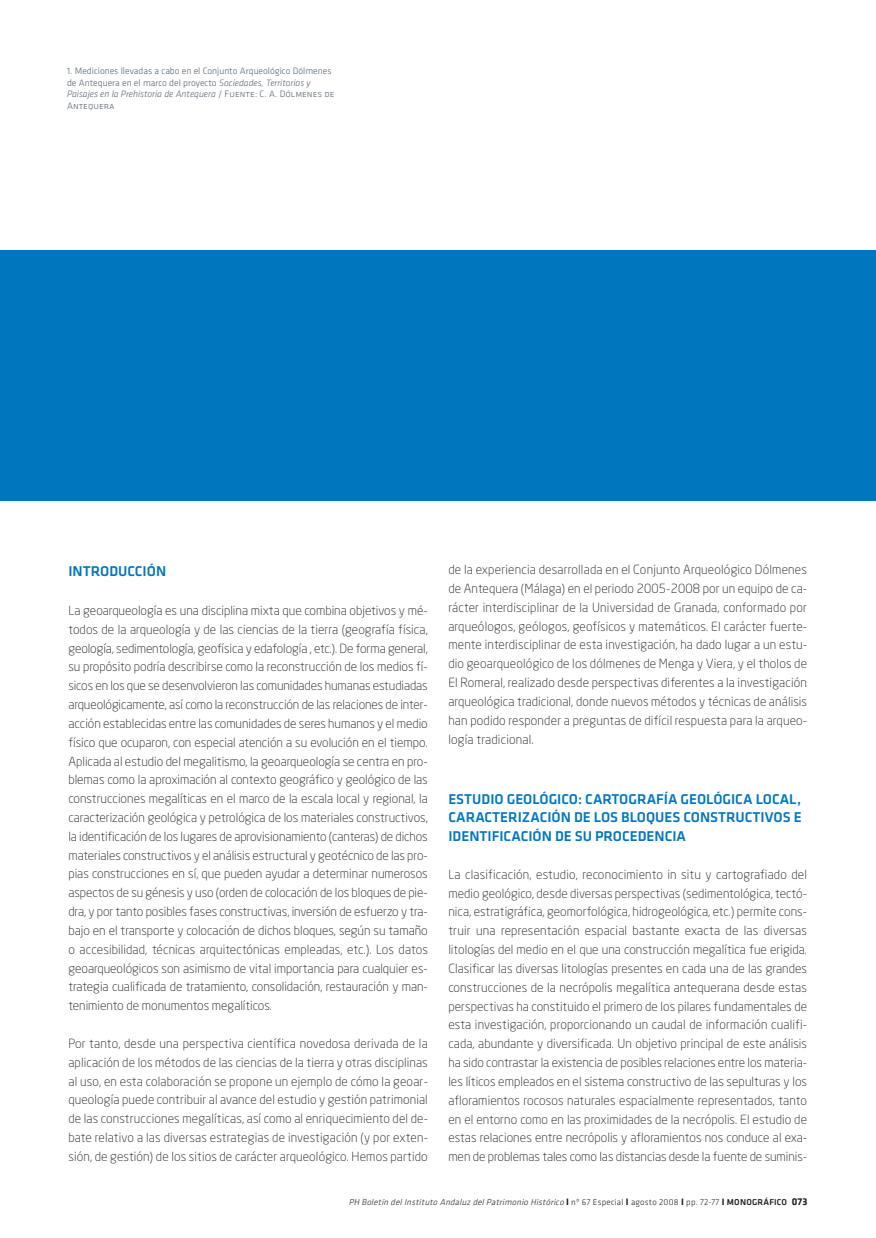
<style>
.page{position:relative;width:876px;height:1238px;background:#fff}
.page>*{position:absolute;margin:0;border:0;box-sizing:border-box;transform-origin:0 0}
.t1{font:500 14.7px/18.8px "Klavika";color:#0076be;text-align:justify}
.t2{font:300 12.45px/18.8px "Neo Sans";color:#231f20;text-align:justify}
.t3{font:300 9.6px/11.4px "Klavika";color:#53616f}
.t4{font:9.6px "Klavika Light Caps";color:#53616f}
.t5{font:italic 300 8.85px "Klavika";color:#231f20}
.s1{font-style:italic}
.s2{font-family:"Klavika Light Caps";font-weight:400}
.s3{font-weight:700;font-style:normal;font-size:9.6px}
.s4{font-style:normal}
.s5{font-weight:500;font-style:normal}
.s6{font-weight:700;font-style:normal;font-size:10.35px}
</style>
<div class="page">
<div style="left:0;top:250px;width:875px;height:250px;background:#0076be"></div>
<p class="t3" style="left:67px;top:66px;width:269px">1. Mediciones llevadas a cabo en el Conjunto Arqueológico Dólmenes de Antequera en el marco del proyecto <span class="s1">Sociedades, Territorios y<br>Paisajes en la Prehistoria de Antequera</span> / <span class="s2">Fuente: C. A. Dólmenes de</span></p>
<p class="t4" style="left:67px;top:100px;width:49px">Antequera</p>
<p class="t1" style="left:68px;top:562px;width:99px">INTRODUCCIÓN</p>
<p class="t2" style="left:68px;top:602px;width:361px">La geoarqueología es una disciplina mixta que combina objetivos y mé&shy;todos de la arqueología y de las ciencias de la tierra (geografía física, geología, sedimentología, geofísica y edafología , etc.). De forma general, su propósito podría describirse como la reconstrucción de los medios fí&shy;sicos en los que se desenvolvieron las comunidades humanas estudiadas arqueológicamente, así como la reconstrucción de las relaciones de inter&shy;acción establecidas entre las comunidades de seres humanos y el medio físico que ocuparon, con especial atención a su evolución en el tiempo.<br>Aplicada al estudio del megalitismo, la geoarqueología se centra en pro&shy;blemas como la aproximación al contexto geográfico y geológico de las construcciones megalíticas en el marco de la escala local y regional, la caracterización geológica y petrológica de los materiales constructivos, la identificación de los lugares de aprovisionamiento (canteras) de dichos materiales constructivos y el análisis estructural y geotécnico de las pro&shy;pias construcciones en sí, que pueden ayudar a determinar numerosos aspectos de su génesis y uso (orden de colocación de los bloques de pie&shy;dra, y por tanto posibles fases constructivas, inversión de esfuerzo y tra&shy;bajo en el transporte y colocación de dichos bloques, según su tamaño o accesibilidad, técnicas arquitectónicas empleadas, etc.). Los datos geoarqueológicos son asimismo de vital importancia para cualquier es&shy;trategia cualificada de tratamiento, consolidación, restauración y man&shy;tenimiento de monumentos megalíticos.</p>
<p class="t2" style="left:68px;top:1035px;width:361px">Por tanto, desde una perspectiva científica novedosa derivada de la aplicación de los métodos de las ciencias de la tierra y otras disciplinas al uso, en esta colaboración se propone un ejemplo de cómo la geoar&shy;queología puede contribuir al avance del estudio y gestión patrimonial de las construcciones megalíticas, así como al enriquecimiento del de&shy;bate relativo a las diversas estrategias de investigación (y por exten&shy;sión, de gestión) de los sitios de carácter arqueológico. Hemos partido</p>
<p class="t2" style="left:448px;top:561px;width:360px">de la experiencia desarrollada en el Conjunto Arqueológico Dólmenes de Antequera (Málaga) en el periodo 2005-2008 por un equipo de ca&shy;rácter interdisciplinar de la Universidad de Granada, conformado por arqueólogos, geólogos, geofísicos y matemáticos. El carácter fuerte&shy;mente interdisciplinar de esta investigación, ha dado lugar a un estu&shy;dio geoarqueológico de los dólmenes de Menga y Viera, y el tholos de El Romeral, realizado desde perspectivas diferentes a la investigación arqueológica tradicional, donde nuevos métodos y técnicas de análisis han podido responder a preguntas de difícil respuesta para la arqueo&shy;logía tradicional.</p>
<p class="t1" style="left:448px;top:790px;width:355px">ESTUDIO GEOLÓGICO: CARTOGRAFÍA GEOLÓGICA LOCAL, CARACTERIZACIÓN DE LOS BLOQUES CONSTRUCTIVOS E IDENTIFICACIÓN DE SU PROCEDENCIA</p>
<p class="t2" style="left:448px;top:866px;width:360px">La clasificación, estudio, reconocimiento in situ y cartografiado del medio geológico, desde diversas perspectivas (sedimentológica, tectó&shy;nica, estratigráfica, geomorfológica, hidrogeológica, etc.) permite cons&shy;truir una representación espacial bastante exacta de las diversas litologías del medio en el que una construcción megalítica fue erigida.<br>Clasificar las diversas litologías presentes en cada una de las grandes construcciones de la necrópolis megalítica antequerana desde estas perspectivas ha constituido el primero de los pilares fundamentales de esta investigación, proporcionando un caudal de información cualifi&shy;cada, abundante y diversificada. Un objetivo principal de este análisis ha sido contrastar la existencia de posibles relaciones entre los materia&shy;les líticos empleados en el sistema constructivo de las sepulturas y los afloramientos rocosos naturales espacialmente representados, tanto en el entorno como en las proximidades de la necrópolis. El estudio de estas relaciones entre necrópolis y afloramientos nos conduce al exa&shy;men de problemas tales como las distancias desde la fuente de suminis-</p>
<p class="t5" style="left:349px;top:1198px;width:460px">PH Boletín del Instituto Andaluz del Patrimonio Histórico<span class="s3">I</span> <span class="s4">nº 67 Especial</span> <span class="s3">I</span> <span class="s4">agosto 2008</span> <span class="s3">I</span> <span class="s4">pp. 72-77</span> <span class="s3">I</span> <span class="s5">MONOGRÁFICO</span> <span class="s6">073</span></p>
</div>
